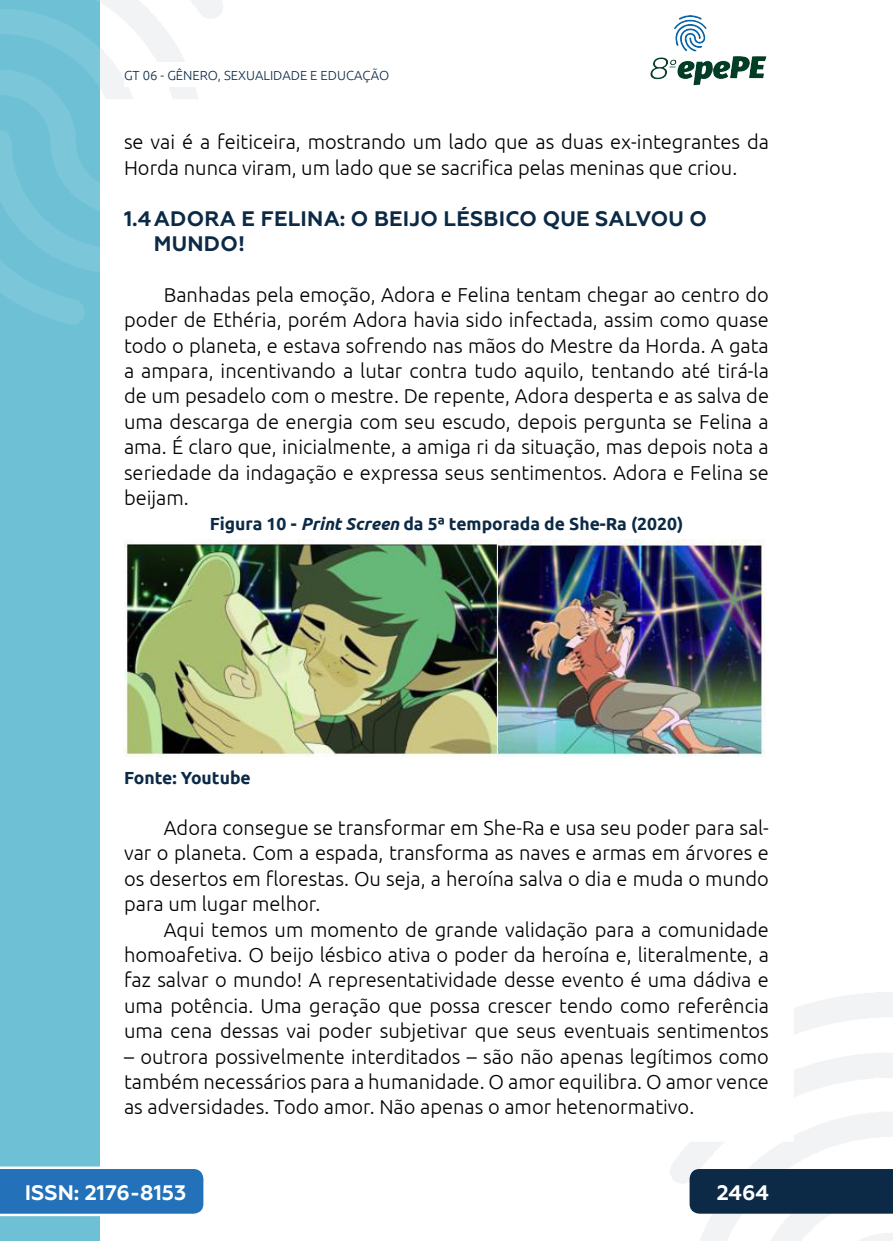
<style>
.page{position:relative;width:893px;height:1241px;background:#fff}
.page>*{position:absolute;margin:0;border:0;box-sizing:border-box;transform-origin:0 0}
._13_SUBTÍTULO_2{font:700 21px/25.4px "Geometria";letter-spacing:.01em;color:#0c2a46}
.t1{font:700 21px "Geometria";color:#fff}
._5_CORPO{font:300 20.12px/25.4px "Ubuntu";color:#000;text-align:justify}
._10_LEGENDAS{font:700 17.5px "Ubuntu";color:#0c2a46}
.t2{font:300 13.12px "Ubuntu";color:#0c2a46}
.s1{font-style:italic}
</style>
<div class="page">
<svg style="left:670px;top:992px;width:223px;height:248px"></svg>
<svg style="left:99px;top:0;width:124px;height:324px"></svg>
<img style="left:650px;top:15px;width:117px;height:71px">
<div style="left:0;top:0;width:99px;height:1240px;background:#6ec0d5"></div>
<svg style="left:0;top:0;width:99px;height:325px"></svg>
<svg style="left:0;top:1166px;width:203px;height:49px;background:#367dbf"></svg>
<div style="left:690px;top:1168px;width:203px;height:45px;background:#0c2a46"></div>
<div style="left:124px;top:62px;width:516px;height:25px;background:#fff"></div>
<img style="left:124px;top:539px;width:642px;height:218px">
<p class="t2" style="left:124px;top:67px;width:267px">GT 06 - GÊNERO, SEXUALIDADE E EDUCAÇÃO</p>
<p class="_5_CORPO" style="left:124px;top:129px;width:646px">se vai é a feiticeira, mostrando um lado que as duas ex-integrantes da<br>Horda nunca viram, um lado que se sacrifica pelas meninas que criou.</p>
<p class="_13_SUBTÍTULO_2" style="left:154px;top:206px;width:554px;text-indent:-30px">1.4ADORA E FELINA: O BEIJO LÉSBICO QUE SALVOU O<br>MUNDO!</p>
<p class="_5_CORPO" style="left:124px;top:281px;width:646px;text-indent:40px">Banhadas pela emoção, Adora e Felina tentam chegar ao centro do poder de Ethéria, porém Adora havia sido infectada, assim como quase todo o planeta, e estava sofrendo nas mãos do Mestre da Horda. A gata a ampara, incentivando a lutar contra tudo aquilo, tentando até tirá-la de um pesadelo com o mestre. De repente, Adora desperta e as salva de uma descarga de energia com seu escudo, depois pergunta se Felina a ama. É claro que, inicialmente, a amiga ri da situação, mas depois nota a seriedade da indagação e expressa seus sentimentos. Adora e Felina se beijam.</p>
<p class="_10_LEGENDAS" style="left:210px;top:513px;width:475px">Figura 10 - <span class="s1">Print Screen</span> da 5ª temporada de She-Ra (2020)</p>
<p class="_10_LEGENDAS" style="left:124px;top:767px;width:128px">Fonte: Youtube</p>
<p class="_5_CORPO" style="left:124px;top:814px;width:646px;text-indent:40px">Adora consegue se transformar em She-Ra e usa seu poder para sal&shy;var o planeta. Com a espada, transforma as naves e armas em árvores e os desertos em florestas. Ou seja, a heroína salva o dia e muda o mundo para um lugar melhor.</p>
<p class="_5_CORPO" style="left:124px;top:916px;width:646px;text-indent:40px">Aqui temos um momento de grande validação para a comunidade homoafetiva. O beijo lésbico ativa o poder da heroína e, literalmente, a faz salvar o mundo! A representatividade desse evento é uma dádiva e uma potência. Uma geração que possa crescer tendo como referência uma cena dessas vai poder subjetivar que seus eventuais sentimentos</p>
<p class="_5_CORPO" style="left:124px;top:1043px;width:646px">– outrora possivelmente interditados – são não apenas legítimos como também necessários para a humanidade. O amor equilibra. O amor vence as adversidades. Todo amor. Não apenas o amor hetenormativo.</p>
<p class="t1" style="left:25px;top:1179px;width:163px">ISSN: 2176-8153</p>
<p class="t1" style="left:717px;top:1179px;width:54px">2464</p>
</div>
